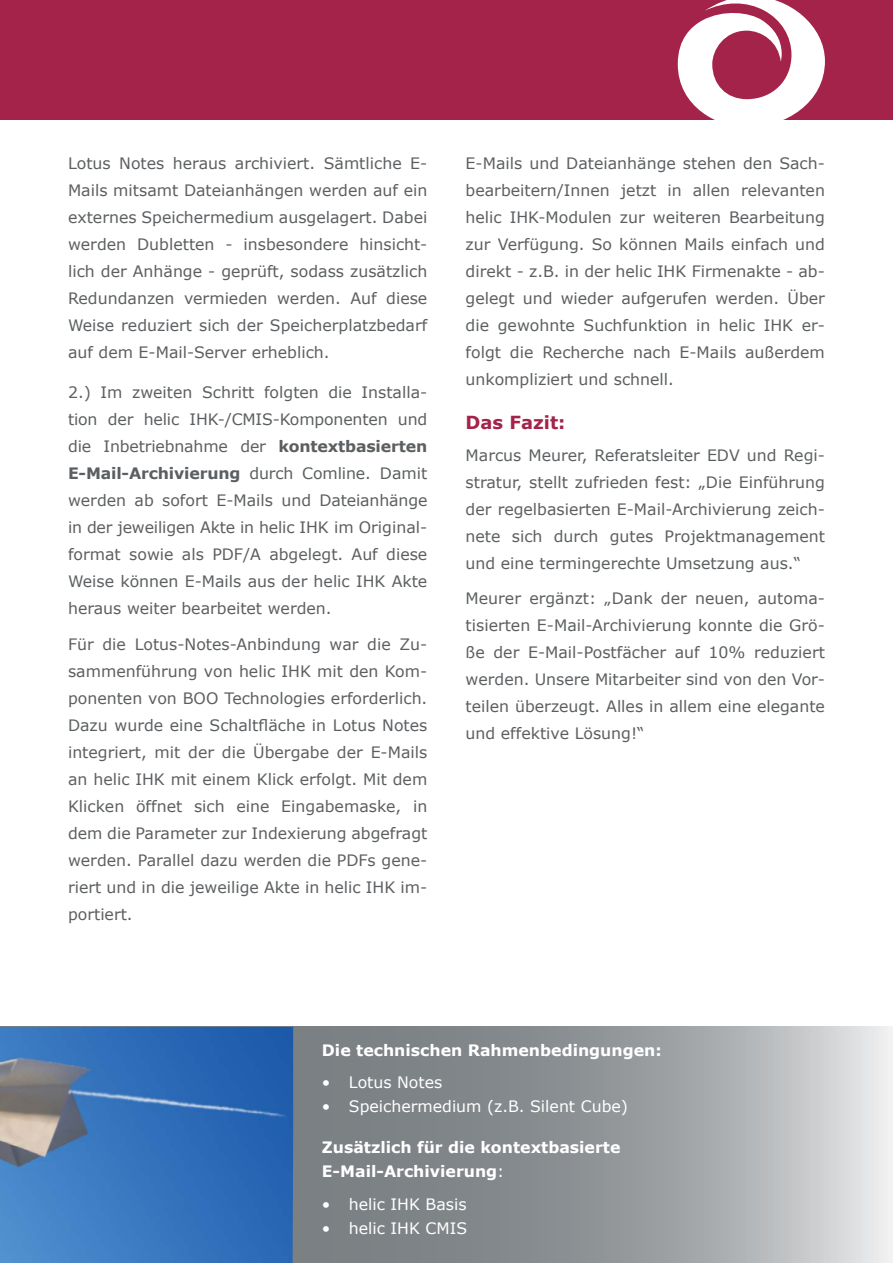
<style>
.page{position:relative;width:893px;height:1263px;background:#fff}
.page>*{position:absolute;margin:0;border:0;box-sizing:border-box;transform-origin:0 0}
.FT_regular{font:700 18px "Verdana";color:#a5234b}
.FT_regular-2{font:15.75px/27px "Verdana";color:#5c5f61;text-align:justify}
.FT_regular-3{font:700 15.75px/24px "Verdana";color:#fff}
.FT_regular-4{font:15.75px "Verdana";color:#fff}
.s1{font-weight:700}
.s2{font-weight:400}
</style>
<div class="page">
<svg style="left:3px;top:1026px;width:890px;height:237px;background:#9b9fa2"></svg>
<hr style="left:0;top:1026px;width:3px;height:237px;background:#7a7f83">
<div style="left:0;top:0;width:893px;height:119px;background:#a3234a"></div>
<img style="left:0;top:1027px;width:293px;height:236px">
<svg style="left:678px;top:0;width:147px;height:120px"></svg>
<p class="FT_regular-2" style="left:68px;top:150px;width:361px">Lotus Notes heraus archiviert. Sämtliche E-Mails mitsamt Dateianhängen werden auf ein externes Speichermedium ausgelagert. Dabei werden Dubletten - insbesondere hinsicht&shy;lich der Anhänge - geprüft, sodass zusätzlich Redundanzen vermieden werden. Auf diese Weise reduziert sich der Speicherplatzbedarf auf dem E-Mail-Server erheblich.</p>
<p class="FT_regular-2" style="left:68px;top:379px;width:361px">2.) Im zweiten Schritt folgten die Installa&shy;tion der helic IHK-/CMIS-Komponenten und die Inbetriebnahme der <span class="s1">kontextbasierten E-Mail-Archivierung</span> durch Comline. Damit werden ab sofort E-Mails und Dateianhänge in der jeweiligen Akte in helic IHK im Original&shy;format sowie als PDF/A abgelegt. Auf diese Weise können E-Mails aus der helic IHK Akte heraus weiter bearbeitet werden.</p>
<p class="FT_regular-2" style="left:68px;top:630px;width:361px">Für die Lotus-Notes-Anbindung war die Zu&shy;sammenführung von helic IHK mit den Kom&shy;ponenten von BOO Technologies erforderlich.<br>Dazu wurde eine Schaltfläche in Lotus Notes integriert, mit der die Übergabe der E-Mails an helic IHK mit einem Klick erfolgt. Mit dem Klicken öffnet sich eine Eingabemaske, in dem die Parameter zur Indexierung abgefragt werden. Parallel dazu werden die PDFs gene&shy;riert und in die jeweilige Akte in helic IHK im&shy;portiert.</p>
<p class="FT_regular-2" style="left:466px;top:150px;width:361px">E-Mails und Dateianhänge stehen den Sach&shy;bearbeitern/Innen jetzt in allen relevanten helic IHK-Modulen zur weiteren Bearbeitung zur Verfügung. So können Mails einfach und direkt - z.B. in der helic IHK Firmenakte - ab&shy;gelegt und wieder aufgerufen werden. Über die gewohnte Suchfunktion in helic IHK er&shy;folgt die Recherche nach E-Mails außerdem unkompliziert und schnell.</p>
<p class="FT_regular" style="left:466px;top:410px;width:101px">Das Fazit:</p>
<p class="FT_regular-2" style="left:466px;top:441px;width:361px">Marcus Meurer, Referatsleiter EDV und Regi&shy;stratur, stellt zufrieden fest: „Die Einführung der regelbasierten E-Mail-Archivierung zeich&shy;nete sich durch gutes Projektmanagement und eine termingerechte Umsetzung aus.“</p>
<p class="FT_regular-2" style="left:466px;top:585px;width:361px">Meurer ergänzt: „Dank der neuen, automa&shy;tisierten E-Mail-Archivierung konnte die Grö&shy;ße der E-Mail-Postfächer auf 10% reduziert werden. Unsere Mitarbeiter sind von den Vor&shy;teilen überzeugt. Alles in allem eine elegante und effektive Lösung!“</p>
<p class="FT_regular-3" style="left:322px;top:1038px;width:341px">Die technischen Rahmenbedingungen:</p>
<p class="FT_regular-4" style="left:322px;top:1072px;width:122px">• Lotus Notes</p>
<p class="FT_regular-4" style="left:322px;top:1096px;width:308px">• Speichermedium (z.B. Silent Cube)</p>
<p class="FT_regular-3" style="left:322px;top:1135px;width:300px">Zusätzlich für die kontextbasierte<br>E-Mail-Archivierung<span class="s2">:</span></p>
<p class="FT_regular-4" style="left:322px;top:1193px;width:146px">• helic IHK Basis</p>
<p class="FT_regular-4" style="left:322px;top:1217px;width:147px">• helic IHK CMIS</p>
</div>
